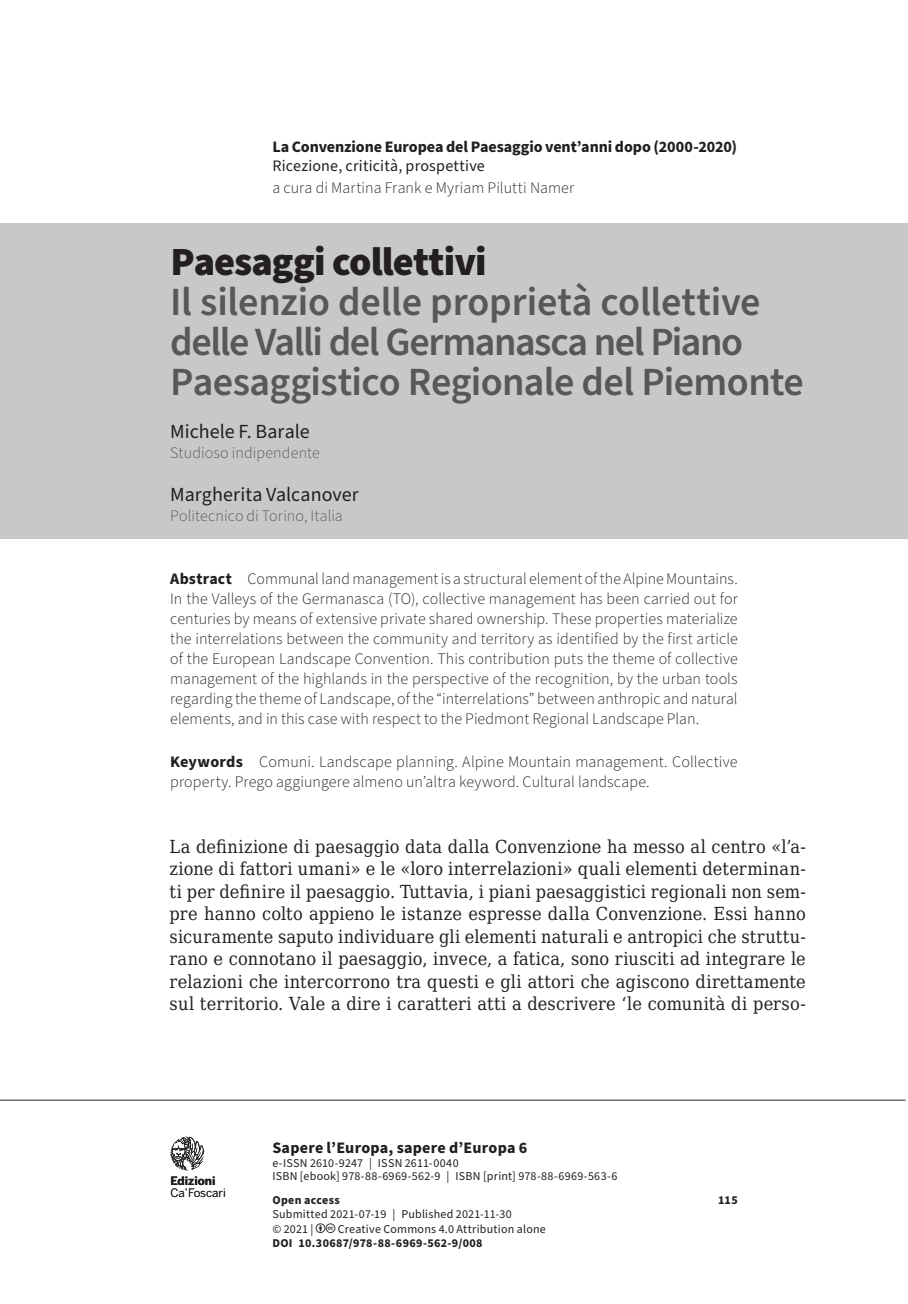
<style>
.page{position:relative;width:908px;height:1304px;background:#fff}
.page>*{position:absolute;margin:0;border:0;box-sizing:border-box;transform-origin:0 0}
.t1{font:600 40px/40px "Source Sans Pro";letter-spacing:-.015em;color:#57585a}
.t2{font:900 40px "Source Sans Pro";letter-spacing:-.025em;color:#231f20}
.t3{font:20px "Source Sans Pro";color:#231f20}
.t4{font:18px/22.4px "DejaVu Serif Condensed";letter-spacing:.015em;color:#231f20;text-align:justify}
.t5{font:300 16px/20px "Source Sans Pro";letter-spacing:.005em;color:#231f20;text-align:justify}
.t6{font:700 16px "Source Sans Pro";letter-spacing:-.005em;color:#231f20}
.t7{font:300 16px "Source Sans Pro";letter-spacing:.005em;color:#57585a}
.t8{font:16px "Source Sans Pro";letter-spacing:.01em;color:#231f20}
.t9{font:700 16px "Source Sans Pro";letter-spacing:.015em;color:#231f20}
.t10{font:12px/12.4px "Source Sans Pro";letter-spacing:.02em;color:#231f20}
.t11{font:700 12px "Source Sans Pro";letter-spacing:.025em;color:#231f20}
.t12{font:11.6px "Benton Sans";letter-spacing:-.01em;color:#231f20}
.t13{font:700 11.6px "Benton Sans";color:#231f20}
.s1{font-weight:700}
</style>
<div class="page">
<hr style="left:0;top:1100px;width:905px;height:1px;background:#231f20">
<svg style="left:170px;top:1137px;width:34px;height:33px"></svg>
<div style="left:0;top:223px;width:907px;height:316px;background:#c7c8ca"></div>
<p class="t6" style="left:272px;top:136px;width:466px">La Convenzione Europea del Paesaggio vent’anni dopo (2000-2020)</p>
<p class="t8" style="left:272px;top:155px;width:214px">Ricezione, criticità, prospettive</p>
<p class="t5" style="left:272px;top:178px;width:303px">a cura di Martina Frank e Myriam Pilutti Namer</p>
<h1 class="t2" style="left:170px;top:234px;width:317px">Paesaggi collettivi</h1>
<h1 class="t1" style="left:170px;top:283px;width:634px">Il silenzio delle proprietà collettive delle Valli del Germanasca nel Piano<br>Paesaggistico Regionale del Piemonte</h1>
<p class="t3" style="left:170px;top:418px;width:141px">Michele F. Barale</p>
<p class="t7" style="left:170px;top:442px;width:151px">Studioso indipendente</p>
<p class="t3" style="left:170px;top:481px;width:190px">Margherita Valcanover</p>
<p class="t7" style="left:170px;top:505px;width:174px">Politecnico di Torino, Italia</p>
<p class="t5" style="left:170px;top:569px;width:569px"><span class="s1">Abstract</span> Communal land management is a structural element of the Alpine Mountains.<br>In the Valleys of the Germanasca (TO), collective management has been carried out for centuries by means of extensive private shared ownership. These properties materialize the interrelations between the community and territory as identified by the first article of the European Landscape Convention. This contribution puts the theme of collective management of the highlands in the perspective of the recognition, by the urban tools regarding the theme of Landscape, of the “interrelations” between anthropic and natural elements, and in this case with respect to the Piedmont Regional Landscape Plan.</p>
<p class="t5" style="left:170px;top:752px;width:568px"><span class="s1">Keywords</span> Comuni. Landscape planning. Alpine Mountain management. Collective property. Prego aggiungere almeno un’altra keyword. Cultural landscape.</p>
<p class="t4" style="left:169px;top:835px;width:637px">La definizione di paesaggio data dalla Convenzione ha messo al centro «l’a&shy;zione di fattori umani» e le «loro interrelazioni» quali elementi determinan&shy;ti per definire il paesaggio. Tuttavia, i piani paesaggistici regionali non sem&shy;pre hanno colto appieno le istanze espresse dalla Convenzione. Essi hanno sicuramente saputo individuare gli elementi naturali e antropici che struttu&shy;rano e connotano il paesaggio, invece, a fatica, sono riusciti ad integrare le relazioni che intercorrono tra questi e gli attori che agiscono direttamente sul territorio. Vale a dire i caratteri atti a descrivere ‘le comunità di perso-</p>
<p class="t13" style="left:170px;top:1174px;width:47px">Edizioni</p>
<p class="t12" style="left:170px;top:1186px;width:57px">Ca’Foscari</p>
<p class="t9" style="left:272px;top:1137px;width:256px">Sapere l’Europa, sapere d’Europa 6</p>
<p class="t10" style="left:272px;top:1157px;width:346px">e-ISSN 2610-9247 | ISSN 2611-0040<br>ISBN [ebook] 978-88-6969-562-9 | ISBN [print] 978-88-6969-563-6</p>
<p class="t11" style="left:272px;top:1192px;width:69px">Open access</p>
<p class="t11" style="left:717px;top:1192px;width:21px">115</p>
<p class="t10" style="left:272px;top:1208px;width:241px;line-height:14.2px">Submitted 2021-07-19 | Published 2021-11-30 © 2021 |</p>
<p class="t10" style="left:337px;top:1223px;width:209px">Creative Commons 4.0 Attribution alone</p>
<p class="t11" style="left:272px;top:1235px;width:212px">DOI 10.30687/978-88-6969-562-9/008</p>
</div>
